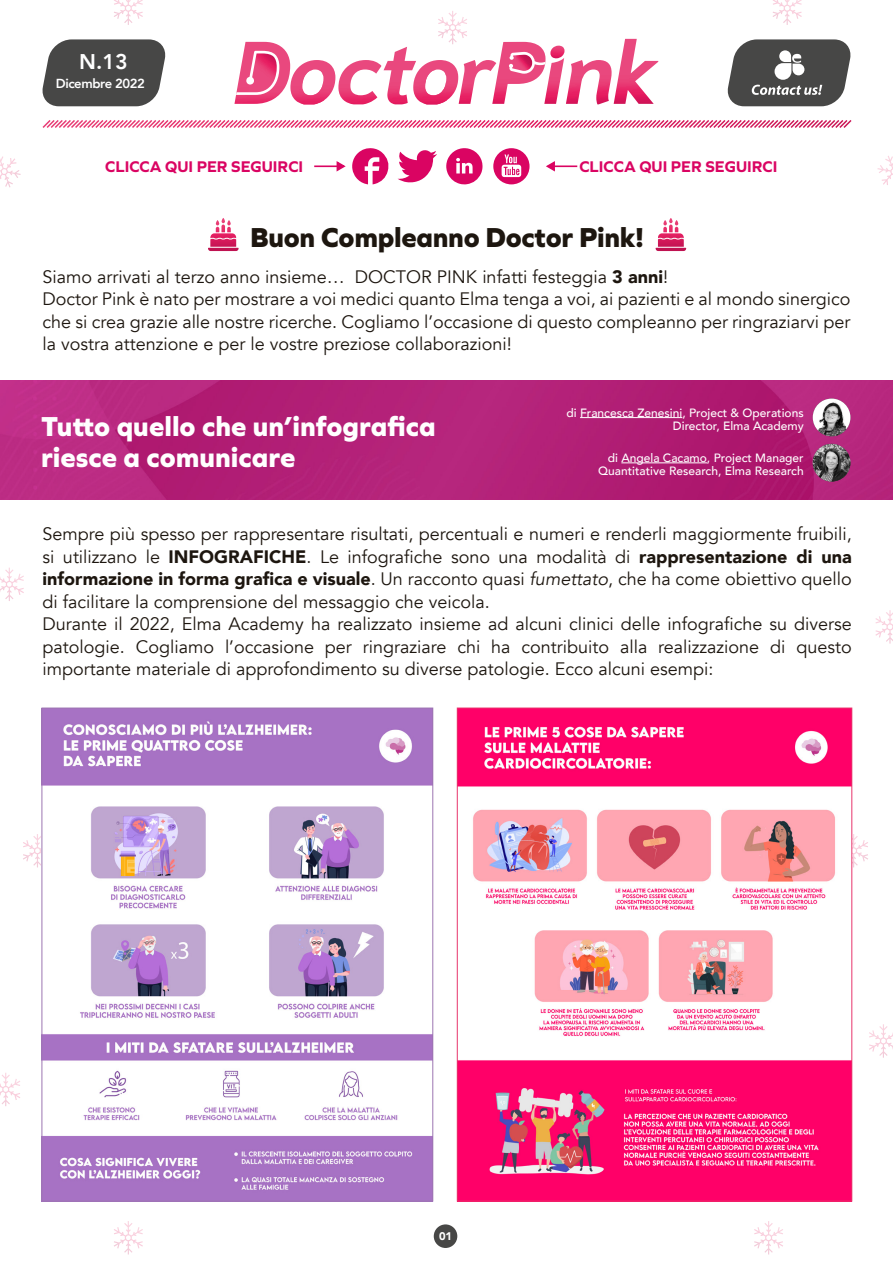
<style>
.page{position:relative;width:893px;height:1263px;background:#fff}
.page>*{position:absolute;margin:0;border:0;box-sizing:border-box;transform-origin:0 0}
.t1{font:800 28.5px/31.5px "Graphie";color:#fff}
.t2{font:800 28.5px "Graphie";letter-spacing:-.01em;color:#1d160f}
.t3{font:800 21.3px "Avenir";color:#fff}
.t4{font:18px/22.5px "Avenir";color:#1d160f}
.t5{font:700 16.05px "Graphie";color:#da0462}
.t6{font:800 13.05px "Avenir";letter-spacing:-.03em;color:#fff}
.t7{font:500 12px/13.5px "Avenir";color:#fff;text-align:right}
.t8{font:900 11.1px "Avenir";color:#fff}
.s1{font-weight:900}
.s2{font-style:italic}
</style>
<div class="page">
<svg style="left:0;top:162px;width:21px;height:25px"></svg>
<svg style="left:877px;top:162px;width:16px;height:23px"></svg>
<svg style="left:773px;top:0;width:25px;height:25px"></svg>
<svg style="left:114px;top:0;width:25px;height:25px"></svg>
<svg style="left:23px;top:834px;width:19px;height:33px"></svg>
<svg style="left:0;top:568px;width:20px;height:33px"></svg>
<svg style="left:0;top:1073px;width:17px;height:33px"></svg>
<svg style="left:852px;top:834px;width:16px;height:33px"></svg>
<svg style="left:879px;top:610px;width:14px;height:34px"></svg>
<svg style="left:872px;top:1024px;width:21px;height:34px"></svg>
<svg style="left:114px;top:1221px;width:25px;height:33px"></svg>
<svg style="left:754px;top:1221px;width:26px;height:33px"></svg>
<svg style="left:727px;top:39px;width:124px;height:67px"></svg>
<svg style="left:234px;top:11px;width:424px;height:93px"></svg>
<svg style="left:42px;top:39px;width:124px;height:67px;background:#5a5a59"></svg>
<svg style="left:446px;top:148px;width:37px;height:37px"></svg>
<svg style="left:493px;top:148px;width:36px;height:36px"></svg>
<svg style="left:352px;top:148px;width:37px;height:36px"></svg>
<svg style="left:398px;top:150px;width:39px;height:32px"></svg>
<hr style="left:314px;top:165px;width:28px;height:2px;background:#da0462">
<svg style="left:336px;top:161px;width:10px;height:11px"></svg>
<hr style="left:549px;top:165px;width:28px;height:2px;background:#da0462">
<svg style="left:546px;top:161px;width:10px;height:11px"></svg>
<svg style="left:42px;top:120px;width:810px;height:8px"></svg>
<svg style="left:208px;top:218px;width:31px;height:33px"></svg>
<svg style="left:656px;top:218px;width:30px;height:33px"></svg>
<img style="left:44px;top:710px;width:387px;height:489px">
<img style="left:459px;top:710px;width:391px;height:489px">
<img style="left:0;top:381px;width:893px;height:119px">
<img style="left:813px;top:399px;width:37px;height:37px;border-radius:19px">
<hr style="left:580px;top:417px;width:102px;height:1px;background:#fff">
<hr style="left:621px;top:463px;width:86px;height:1px;background:#fff">
<img style="left:813px;top:444px;width:37px;height:38px;border-radius:19px">
<div style="left:434px;top:1224px;width:23px;height:24px;background:#474746;border-radius:50%"></div>
<p class="t3" style="left:79px;top:45px;width:50px">N.13</p>
<p class="t6" style="left:56px;top:73px;width:91px">Dicembre 2022</p>
<p class="t5" style="left:105px;top:157px;width:200px">CLICCA QUI PER SEGUIRCI</p>
<p class="t5" style="left:579px;top:157px;width:200px">CLICCA QUI PER SEGUIRCI</p>
<h1 class="t2" style="left:250px;top:221px;width:395px">Buon Compleanno Doctor Pink!</h1>
<p class="t4" style="left:43px;top:265px;width:809px">Siamo arrivati al terzo anno insieme… DOCTOR PINK infatti festeggia <span class="s1">3 anni</span>!<br>Doctor Pink è nato per mostrare a voi medici quanto Elma tenga a voi, ai pazienti e al mondo sinergico che si crea grazie alle nostre ricerche. Cogliamo l’occasione di questo compleanno per ringraziarvi per la vostra attenzione e per le vostre preziose collaborazioni!</p>
<h1 class="t1" style="left:41px;top:410px;width:396px">Tutto quello che un’infografica riesce a comunicare</h1>
<p class="t7" style="left:566px;top:405px;width:239px">di Francesca Zenesini, Project &amp; Operations<br>Director, Elma Academy</p>
<p class="t7" style="left:598px;top:450px;width:207px">di Angela Cacamo, Project Manager<br>Quantitative Research, Elma Research</p>
<p class="t4" style="left:43px;top:523px;width:811px">Sempre più spesso per rappresentare risultati, percentuali e numeri e renderli maggiormente fruibili, si utilizzano le <span class="s1">INFOGRAFICHE</span>. Le infografiche sono una modalità di <span class="s1">rappresentazione di una informazione in forma grafica e visuale</span>. Un racconto quasi <span class="s2">fumettato</span>, che ha come obiettivo quello di facilitare la comprensione del messaggio che veicola.<br>Durante il 2022, Elma Academy ha realizzato insieme ad alcuni clinici delle infografiche su diverse patologie. Cogliamo l’occasione per ringraziare chi ha contribuito alla realizzazione di questo importante materiale di approfondimento su diverse patologie. Ecco alcuni esempi:</p>
<p class="t8" style="left:439px;top:1227px;width:15px">01</p>
</div>
